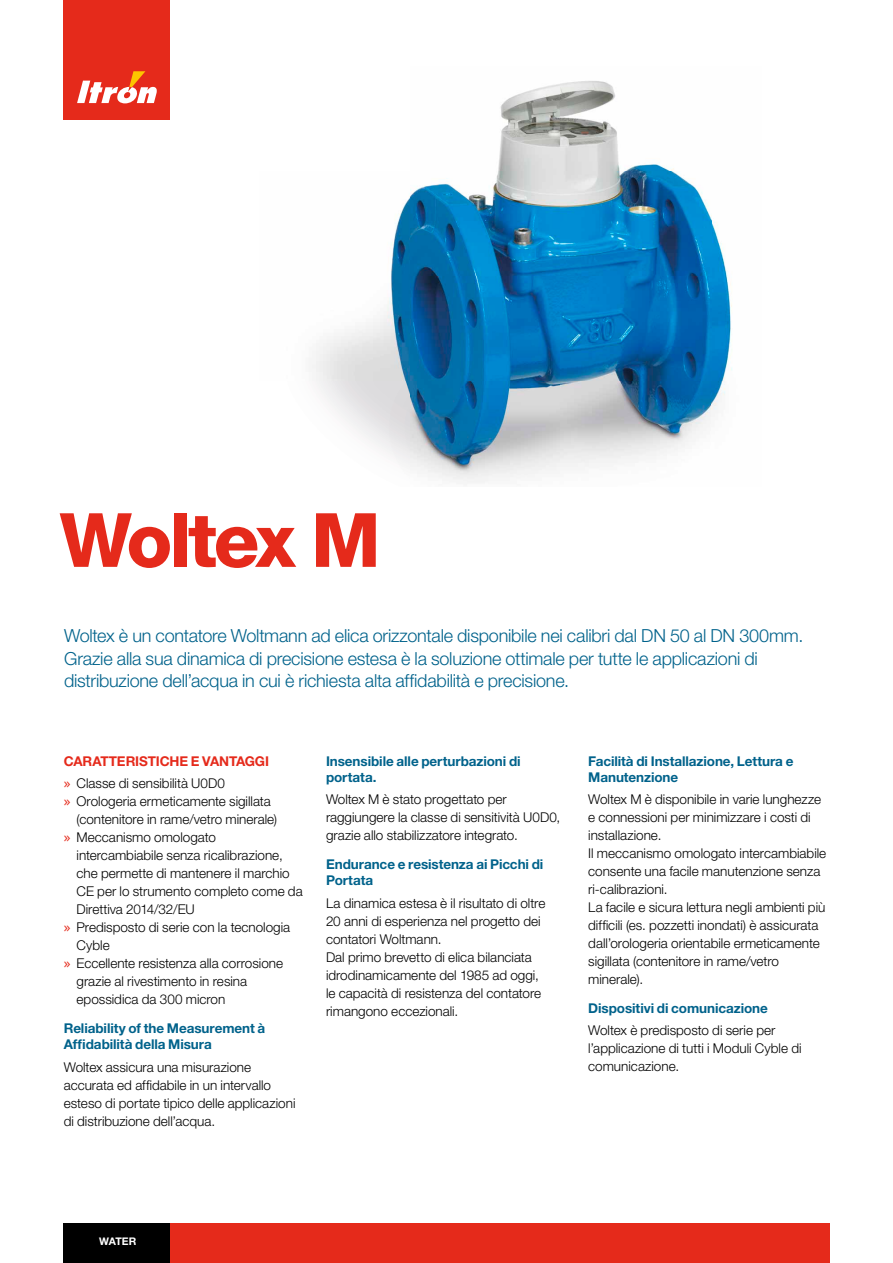
<style>
.page{position:relative;width:893px;height:1263px;background:#fff}
.page>*{position:absolute;margin:0;border:0;box-sizing:border-box;transform-origin:0 0}
.t1{font:800 75px "Helvetica Neue LT Std";letter-spacing:-.045em;color:#e52a1b}
.t2{font:300 18px/22.5px "Helvetica Neue LT Std";letter-spacing:-.015em;color:#00628b}
.t3{font:300 13.5px/18px "Helvetica Neue LT Std";color:#000}
.t4{font:700 13.5px/16.2px "Helvetica Neue LT Std";letter-spacing:-.005em;color:#00628b}
.t5{font:700 13.5px/22.2px "Helvetica Neue LT Std";letter-spacing:-.01em;color:#e52a1b}
.t6{font:700 10.5px "Helvetica Neue LT Std";letter-spacing:-.005em;color:#fff}
.s1{font-family:"Lucida Grande";font-weight:400}
.s2{font-weight:300;color:#000}
.s3{font-family:"Lucida Grande";font-weight:400;color:#e52a1b}
</style>
<div class="page">
<img style="left:312px;top:81px;width:420px;height:402px">
<div style="left:64px;top:0;width:106px;height:119px;background:#e52a1b"></div>
<svg style="left:77px;top:71px;width:80px;height:32px"></svg>
<div style="left:64px;top:1223px;width:106px;height:40px;background:#000"></div>
<div style="left:170px;top:1223px;width:659px;height:40px;background:#e52a1b"></div>
<h1 class="t1" style="left:60px;top:495px;width:322px">Woltex M</h1>
<p class="t2" style="left:64px;top:624px;width:741px">Woltex è un contatore Woltmann ad elica orizzontale disponibile nei calibri dal DN 50 al DN 300mm.<br>Grazie alla sua dinamica di precisione estesa è la soluzione ottimale per tutte le applicazioni di distribuzione dell’acqua in cui è richiesta alta affidabilità e precisione.</p>
<p class="t5" style="left:64px;top:750px;width:207px">CARATTERISTICHE E VANTAGGI <span class="s1">»</span> <span class="s2">Classe di sensibilità U0D0</span></p>
<p class="t3" style="left:64px;top:792px;width:209px"><span class="s3">»</span> Orologeria ermeticamente sigillata</p>
<p class="t3" style="left:77px;top:810px;width:202px">(contenitore in rame/vetro minerale)</p>
<p class="t3" style="left:64px;top:828px;width:154px"><span class="s3">»</span> Meccanismo omologato</p>
<p class="t3" style="left:77px;top:846px;width:208px">intercambiabile senza ricalibrazione,</p>
<p class="t3" style="left:77px;top:864px;width:215px">che permette di mantenere il marchio</p>
<p class="t3" style="left:77px;top:882px;width:228px">CE per lo strumento completo come da</p>
<p class="t3" style="left:77px;top:900px;width:120px">Direttiva 2014/32/EU</p>
<p class="t3" style="left:64px;top:918px;width:228px"><span class="s3">»</span> Predisposto di serie con la tecnologia</p>
<p class="t3" style="left:77px;top:936px;width:35px">Cyble</p>
<p class="t3" style="left:64px;top:954px;width:221px"><span class="s3">»</span> Eccellente resistenza alla corrosione</p>
<p class="t3" style="left:77px;top:972px;width:172px">grazie al rivestimento in resina</p>
<p class="t3" style="left:77px;top:990px;width:150px">epossidica da 300 micron</p>
<p class="t4" style="left:64px;top:1020px;width:203px">Reliability of the Measurement à<br>Affidabilità della Misura</p>
<p class="t3" style="left:64px;top:1057px;width:233px">Woltex assicura una misurazione accurata ed affidabile in un intervallo esteso di portate tipico delle applicazioni di distribuzione dell’acqua.</p>
<p class="t4" style="left:326px;top:753px;width:196px">Insensibile alle perturbazioni di portata.</p>
<p class="t3" style="left:326px;top:790px;width:236px">Woltex M è stato progettato per raggiungere la classe di sensitività U0D0, grazie allo stabilizzatore integrato.</p>
<p class="t4" style="left:326px;top:856px;width:219px">Endurance e resistenza ai Picchi di<br>Portata</p>
<p class="t3" style="left:326px;top:894px;width:221px">La dinamica estesa è il risultato di oltre 20 anni di esperienza nel progetto dei contatori Woltmann.<br>Dal primo brevetto di elica bilanciata idrodinamicamente del 1985 ad oggi, le capacità di resistenza del contatore rimangono eccezionali.</p>
<p class="t4" style="left:588px;top:753px;width:207px">Facilità di Installazione, Lettura e<br>Manutenzione</p>
<p class="t3" style="left:588px;top:790px;width:240px">Woltex M è disponibile in varie lunghezze e connessioni per minimizzare i costi di installazione.<br>Il meccanismo omologato intercambiabile consente una facile manutenzione senza ri-calibrazioni.<br>La facile e sicura lettura negli ambienti più difficili (es. pozzetti inondati) è assicurata dall’orologeria orientabile ermeticamente sigillata (contenitore in rame/vetro minerale).</p>
<p class="t4" style="left:588px;top:1000px;width:181px">Dispositivi di comunicazione</p>
<p class="t3" style="left:588px;top:1021px;width:215px">Woltex è predisposto di serie per l’applicazione di tutti i Moduli Cyble di comunicazione.</p>
<p class="t6" style="left:99px;top:1235px;width:39px">WATER</p>
</div>
